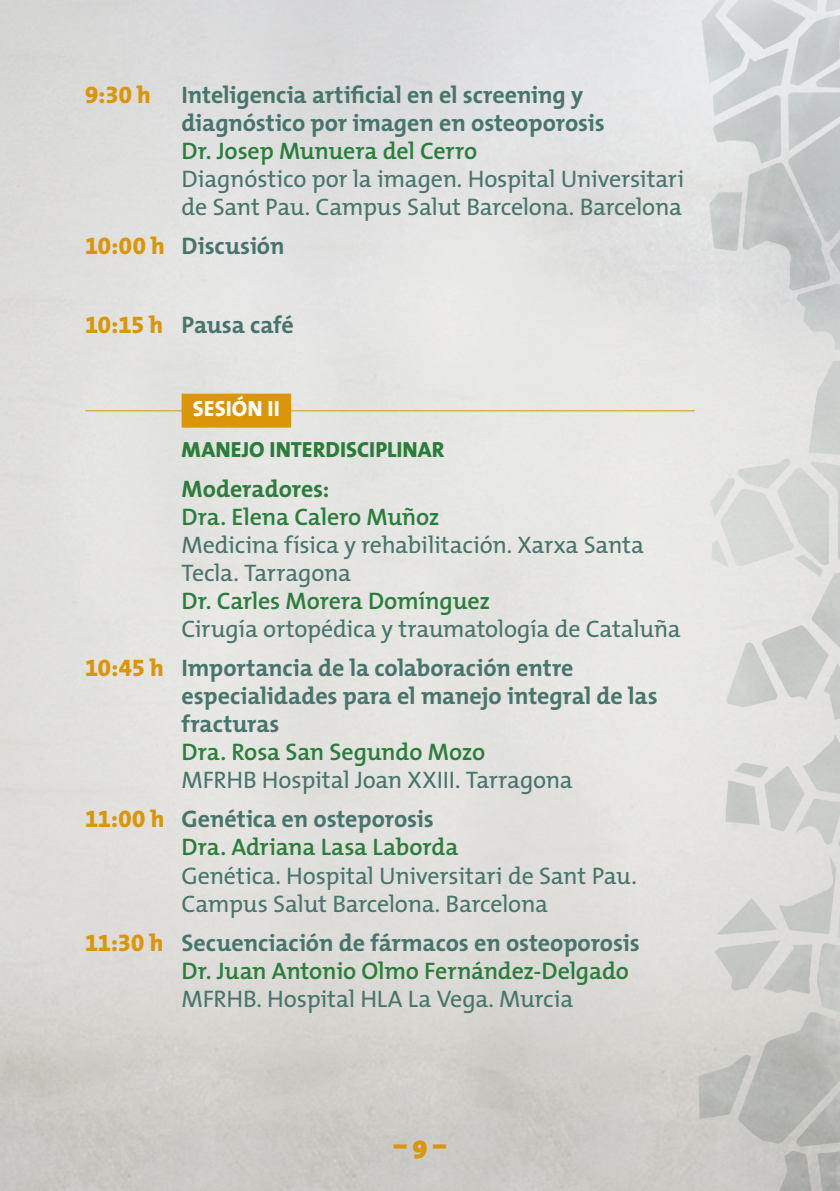
<style>
.page{position:relative;width:840px;height:1191px;background:#fff}
.page>*{position:absolute;margin:0;border:0;box-sizing:border-box;transform-origin:0 0}
.t1{font:900 26px "The Mix";color:#db9508}
.Hospital{font:24px/28px "The Mix";letter-spacing:-.01em;color:#47746b}
.Horas_-17{font:700 24px/28px "The Mix";letter-spacing:-.005em;color:#47746b}
.Médico{font:600 24px "The Mix";letter-spacing:-.01em;color:#2a7d3b}
.Moderadores{font:700 24px "The Mix";letter-spacing:-.005em;color:#2a7d3b}
.Horas_-17-2{font:24px "The Mix Extra Bold Expert";color:#db9508}
.Sesión_título{font:800 22px "The Mix";letter-spacing:.005em;color:#2a7d3b}
.Sesion_numero{font:800 22px "The Mix";color:#fff}
.s1{font-family:"The Mix";font-weight:800}
.s2{font-family:"The Mix Extra Bold Expert";font-weight:400;color:#db9508}
.s3{font-weight:800;color:#db9508}
</style>
<div class="page">
<img style="left:0;top:0;width:546px;height:1191px">
<img style="left:546px;top:0;width:293px;height:1191px">
<div style="left:181px;top:393px;width:110px;height:34px;background:#db9508"></div>
<hr style="left:85px;top:410px;width:609px;height:1px;background:#db9508">
<p class="Horas_-17-2" style="left:85px;top:75px;width:67px">9:30 <span class="s1">h</span></p>
<p class="Horas_-17" style="left:181px;top:80px;width:424px">Inteligencia artificial en el screening y diagnóstico por imagen en osteoporosis</p>
<p class="Médico" style="left:181px;top:131px;width:297px">Dr. Josep Munuera del Cerro</p>
<p class="Hospital" style="left:181px;top:164px;width:504px">Diagnóstico por la imagen. Hospital Universitari de Sant Pau. Campus Salut Barcelona. Barcelona</p>
<p class="Horas_-17" style="left:85px;top:232px;width:201px"><span class="s2">10:00</span> <span class="s3">h</span> Discusión</p>
<p class="Horas_-17" style="left:85px;top:310px;width:210px"><span class="s2">10:15</span> <span class="s3">h</span> Pausa café</p>
<p class="Sesion_numero" style="left:193px;top:396px;width:88px">SESIÓN II</p>
<p class="Sesión_título" style="left:181px;top:437px;width:264px">MANEJO INTERDISCIPLINAR</p>
<p class="Moderadores" style="left:181px;top:468px;width:149px">Moderadores:</p>
<p class="Médico" style="left:181px;top:496px;width:259px">Dra. Elena Calero Muñoz</p>
<p class="Hospital" style="left:181px;top:530px;width:463px">Medicina física y rehabilitación. Xarxa Santa<br>Tecla. Tarragona</p>
<p class="Médico" style="left:181px;top:580px;width:310px">Dr. Carles Morera Domínguez</p>
<p class="Hospital" style="left:181px;top:614px;width:500px">Cirugía ortopédica y traumatología de Cataluña</p>
<p class="Horas_-17" style="left:181px;top:653px;width:477px;text-indent:-96px"><span class="s2">10:45</span> <span class="s3">h</span> Importancia de la colaboración entre especialidades para el manejo integral de las fracturas</p>
<p class="Médico" style="left:181px;top:732px;width:305px">Dra. Rosa San Segundo Mozo</p>
<p class="Hospital" style="left:181px;top:765px;width:392px">MFRHB Hospital Joan XXIII. Tarragona</p>
<p class="Horas_-17" style="left:85px;top:804px;width:350px"><span class="s2">11:00</span> <span class="s3">h</span> Genética en osteporosis</p>
<p class="Médico" style="left:181px;top:827px;width:278px">Dra. Adriana Lasa Laborda</p>
<p class="Hospital" style="left:181px;top:860px;width:456px">Genética. Hospital Universitari de Sant Pau.<br>Campus Salut Barcelona. Barcelona</p>
<p class="Horas_-17" style="left:85px;top:928px;width:555px"><span class="s2">11:30</span> <span class="s3">h</span> Secuenciación de fármacos en osteoporosis</p>
<p class="Médico" style="left:181px;top:950px;width:448px">Dr. Juan Antonio Olmo Fernández-Delgado</p>
<p class="Hospital" style="left:181px;top:984px;width:393px">MFRHB. Hospital HLA La Vega. Murcia</p>
<p class="t1" style="left:393px;top:1123px;width:54px">– 9 –</p>
</div>
